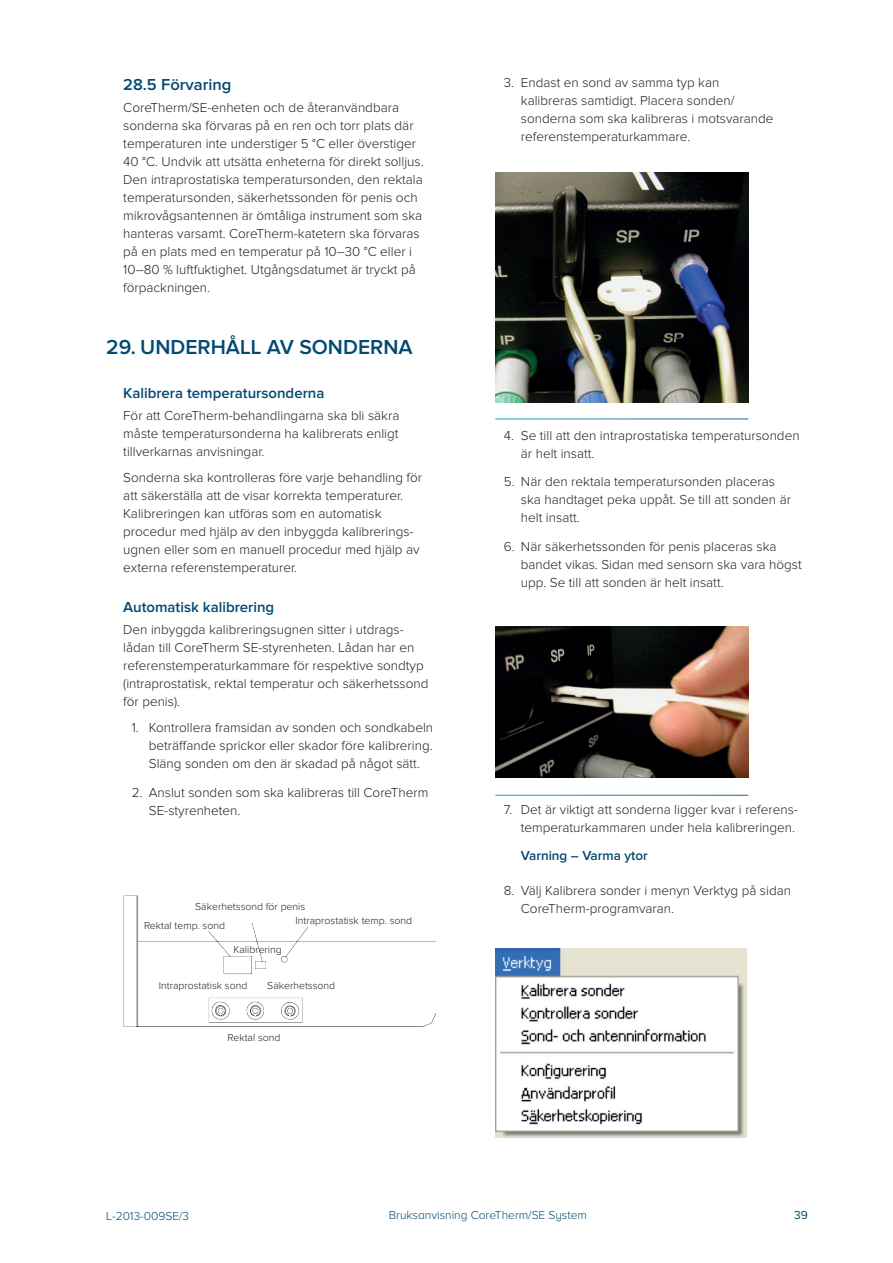
<style>
.page{position:relative;width:893px;height:1263px;background:#fff}
.page>*{position:absolute;margin:0;border:0;box-sizing:border-box;transform-origin:0 0}
.t1{font:600 21px "Proxima Nova";color:#034a72}
.t2{font:600 16.5px "Proxima Nova";color:#034a72}
.t3{font:600 15px "Proxima Nova";color:#034a72}
.t4{font:300 13.5px/18px "Proxima Nova";color:#231f20}
.t5{font:600 13.5px "Proxima Nova";color:#034a72}
.t6{font:300 12px "Proxima Nova A";color:#034a72}
.t7{font:12px "Proxima Nova A";color:#034a72}
.t8{font:300 10.5px/13.6px "Proxima Nova";color:#231f20}
</style>
<div class="page">
<img style="left:495px;top:949px;width:252px;height:189px">
<img style="left:495px;top:626px;width:253px;height:152px">
<img style="left:495px;top:172px;width:253px;height:231px">
<img style="left:123px;top:895px;width:313px;height:131px">
<p class="t2" style="left:123px;top:75px;width:110px">28.5 Förvaring</p>
<p class="t4" style="left:123px;top:98px;width:302px">CoreTherm/SE-enheten och de återanvändbara sonderna ska förvaras på en ren och torr plats där temperaturen inte understiger 5 °C eller överstiger 40 °C. Undvik att utsätta enheterna för direkt solljus.<br>Den intraprostatiska temperatursonden, den rektala temperatursonden, säkerhetssonden för penis och mikrovågsantennen är ömtåliga instrument som ska hanteras varsamt. CoreTherm-katetern ska förvaras på en plats med en temperatur på 10–30 °C eller i 10–80 % luftfuktighet. Utgångsdatumet är tryckt på förpackningen.</p>
<h1 class="t1" style="left:106px;top:338px;width:308px">29. UNDERHÅLL AV SONDERNA</h1>
<p class="t3" style="left:123px;top:384px;width:203px">Kalibrera temperatursonderna</p>
<p class="t4" style="left:123px;top:407px;width:278px;text-align:justify">För att CoreTherm-behandlingarna ska bli säkra måste temperatursonderna ha kalibrerats enligt tillverkarnas anvisningar.</p>
<p class="t4" style="left:123px;top:469px;width:300px">Sonderna ska kontrolleras före varje behandling för att säkerställa att de visar korrekta temperaturer.<br>Kalibreringen kan utföras som en automatisk procedur med hjälp av den inbyggda kalibrerings&shy;ugnen eller som en manuell procedur med hjälp av externa referenstemperaturer.</p>
<p class="t3" style="left:123px;top:598px;width:153px">Automatisk kalibrering</p>
<p class="t4" style="left:123px;top:621px;width:307px">Den inbyggda kalibreringsugnen sitter i utdrags&shy;lådan till CoreTherm SE-styrenheten. Lådan har en referenstemperaturkammare för respektive sondtyp (intraprostatisk, rektal temperatur och säkerhetssond för penis).</p>
<p class="t4" style="left:149px;top:719px;width:286px;text-align:justify;text-indent:-17px">1. Kontrollera framsidan av sonden och sondkabeln beträffande sprickor eller skador före kalibrering.<br>Släng sonden om den är skadad på något sätt.</p>
<p class="t4" style="left:149px;top:784px;width:281px;text-indent:-17px">2. Anslut sonden som ska kalibreras till CoreTherm<br>SE-styrenheten.</p>
<p class="t8" style="left:296px;top:900px;width:118px;text-indent:-100px">Säkerhetssond för penis<br>Intraprostatisk temp. sond</p>
<p class="t8" style="left:233px;top:942px;width:50px">Kalibrering</p>
<p class="t8" style="left:267px;top:979px;width:69px">Säkerhetssond</p>
<p class="t8" style="left:144px;top:918px;width:82px">Rektal temp. sond</p>
<p class="t8" style="left:159px;top:979px;width:90px">Intraprostatisk sond</p>
<p class="t8" style="left:227px;top:1031px;width:54px">Rektal sond</p>
<p class="t4" style="left:521px;top:74px;width:254px;text-indent:-17px">3. Endast en sond av samma typ kan kalibreras samtidigt. Placera sonden/ sonderna som ska kalibreras i motsvarande referenstemperaturkammare.</p>
<p class="t4" style="left:521px;top:426px;width:280px;text-indent:-17px">4. Se till att den intraprostatiska temperatursonden är helt insatt.</p>
<p class="t4" style="left:521px;top:473px;width:272px;text-indent:-17px">5. När den rektala temperatursonden placeras ska handtaget peka uppåt. Se till att sonden är helt insatt.</p>
<p class="t4" style="left:521px;top:538px;width:282px;text-indent:-17px">6. När säkerhetssonden för penis placeras ska bandet vikas. Sidan med sensorn ska vara högst upp. Se till att sonden är helt insatt.</p>
<p class="t4" style="left:504px;top:800px;width:296px;text-align:right">7. Det är viktigt att sonderna ligger kvar i referens&shy;temperaturkammaren under hela kalibreringen.</p>
<p class="t5" style="left:521px;top:848px;width:129px">Varning – Varma ytor</p>
<p class="t4" style="left:521px;top:882px;width:272px;text-indent:-17px">8. Välj Kalibrera sonder i menyn Verktyg på sidan<br>CoreTherm-programvaran.</p>
<p class="t6" style="left:106px;top:1210px;width:84px">L-2013-009SE/3</p>
<p class="t6" style="left:389px;top:1209px;width:200px">Bruksanvisning CoreTherm/SE System</p>
<p class="t7" style="left:794px;top:1208px;width:15px">39</p>
</div>
